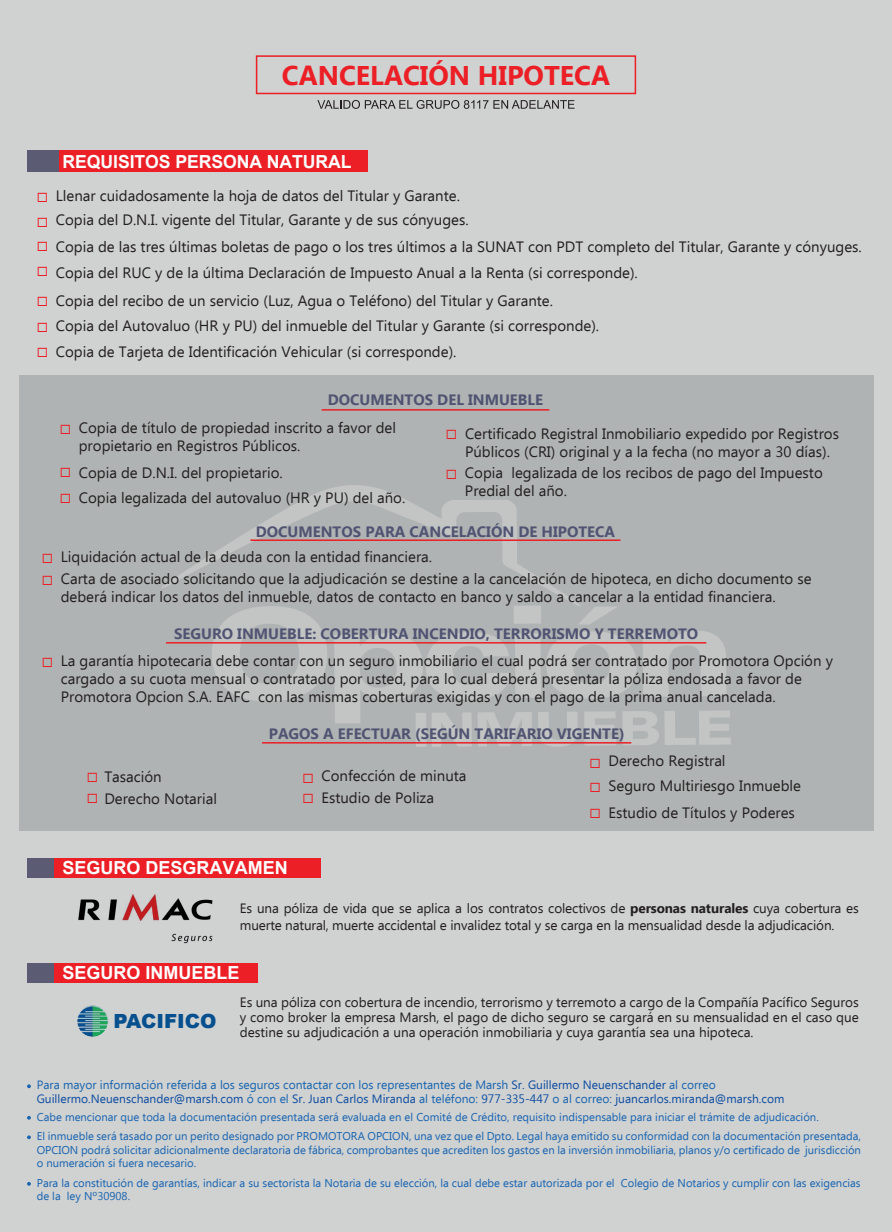
<style>
.page{position:relative;width:892px;height:1232px;background:#d0d1d1}
.page>*{position:absolute;margin:0;border:0;box-sizing:border-box;transform-origin:0 0}
.t1{font:700 27px "Ebrima";color:#eb1f25}
.t2{font:900 19.5px "Arial";color:#06508f}
.t3{font:700 18px "Arial";color:#fff}
.t4{font:15px/18px "Ebrima";color:#231f20}
.t5{font:700 15px "Ebrima";color:#505472}
.t6{font:13.5px/15px "Ebrima";letter-spacing:-.01em;color:#231f20}
.t7{font:12px/13.5px "Ebrima";color:#0d4da1}
.t8{font:11.25px/13.5px "Ebrima";color:#1764b1}
.s1{color:#eb1f25}
.s2{font-weight:700}
.s3{color:#1865af}
</style>
<div class="page">
<div style="left:19px;top:375px;width:854px;height:455px;background:#b0b3b3"></div>
<svg style="left:162px;top:485px;width:417px;height:120px"></svg>
<svg style="left:415px;top:711px;width:315px;height:36px"></svg>
<svg style="left:212px;top:605px;width:514px;height:118px"></svg>
<div style="left:27px;top:150px;width:340px;height:21px;background:#eb1f25"></div>
<div style="left:27px;top:150px;width:31px;height:21px;background:#5b5c74"></div>
<div style="left:256px;top:55px;width:380px;height:39px;border:2px solid #eb1f25"></div>
<hr style="left:322px;top:409px;width:227px;height:1px;background:#eb1f25">
<hr style="left:250px;top:539px;width:370px;height:2px;background:#eb1f25">
<hr style="left:166px;top:642px;width:540px;height:1px;background:#eb1f25">
<hr style="left:262px;top:742px;width:369px;height:1px;background:#eb1f25">
<div style="left:27px;top:858px;width:294px;height:20px;background:#eb1f25"></div>
<div style="left:27px;top:858px;width:26px;height:20px;background:#5b5c74"></div>
<img style="left:78px;top:894px;width:135px;height:50px">
<div style="left:27px;top:963px;width:230px;height:19px;background:#eb1f25"></div>
<div style="left:27px;top:963px;width:26px;height:19px;background:#5b5c74"></div>
<img style="left:77px;top:1005px;width:31px;height:31px;border-radius:16px">
<svg style="left:317px;top:100px;width:257px;height:9px"></svg>
<svg style="left:27px;top:1084px;width:4px;height:4px"></svg>
<svg style="left:27px;top:1116px;width:4px;height:3px"></svg>
<svg style="left:27px;top:1135px;width:4px;height:4px"></svg>
<svg style="left:27px;top:1182px;width:4px;height:3px"></svg>
<h1 class="t1" style="left:282px;top:55px;width:330px">CANCELACIÓN HIPOTECA</h1>
<p class="t3" style="left:63px;top:149px;width:290px">REQUISITOS PERSONA NATURAL</p>
<p class="t4" style="left:56px;top:184px;width:414px;line-height:24.5px">Llenar cuidadosamente la hoja de datos del Titular y Garante.<br>Copia del D.N.I. vigente del Titular, Garante y de sus cónyuges.</p>
<p class="t4" style="left:56px;top:234px;width:807px;line-height:26.1px">Copia de las tres últimas boletas de pago o los tres últimos a la SUNAT con PDT completo del Titular, Garante y cónyuges.<br>Copia del RUC y de la última Declaración de Impuesto Anual a la Renta (si corresponde).</p>
<p class="t4" style="left:56px;top:288px;width:545px;line-height:25.5px">Copia del recibo de un servicio (Luz, Agua o Teléfono) del Titular y Garante.<br>Copia del Autovaluo (HR y PU) del inmueble del Titular y Garante (si corresponde).<br>Copia de Tarjeta de Identificación Vehicular (si corresponde).</p>
<p class="t5" style="left:328px;top:388px;width:217px">DOCUMENTOS DEL INMUEBLE</p>
<p class="t4" style="left:79px;top:420px;width:319px">Copia de título de propiedad inscrito a favor del propietario en Registros Públicos.</p>
<p class="t4" style="left:465px;top:425px;width:375px;text-indent:-19px"><span class="s1">◻</span> Certificado Registral Inmobiliario expedido por Registros<br>Públicos (CRI) original y a la fecha (no mayor a 30 días).</p>
<p class="t4" style="left:79px;top:464px;width:205px">Copia de D.N.I. del propietario.</p>
<p class="t4" style="left:465px;top:465px;width:359px;text-indent:-19px"><span class="s1">◻</span> Copia legalizada de los recibos de pago del Impuesto<br>Predial del año.</p>
<p class="t4" style="left:60px;top:489px;width:347px"><span class="s1">◻</span> Copia legalizada del autovaluo (HR y PU) del año.</p>
<p class="t5" style="left:256px;top:520px;width:361px">DOCUMENTOS PARA CANCELACIÓN DE HIPOTECA</p>
<p class="t4" style="left:42px;top:549px;width:392px"><span class="s1">◻</span> Liquidación actual de la deuda con la entidad financiera.</p>
<p class="t4" style="left:61px;top:570px;width:752px;text-indent:-19px"><span class="s1">◻</span> Carta de asociado solicitando que la adjudicación se destine a la cancelación de hipoteca, en dicho documento se deberá indicar los datos del inmueble, datos de contacto en banco y saldo a cancelar a la entidad financiera.</p>
<p class="t5" style="left:174px;top:622px;width:525px">SEGURO INMUEBLE: COBERTURA INCENDIO, TERRORISMO Y TERREMOTO</p>
<p class="t4" style="left:61px;top:653px;width:773px;text-indent:-19px"><span class="s1">◻</span> La garantía hipotecaria debe contar con un seguro inmobiliario el cual podrá ser contratado por Promotora Opción y cargado a su cuota mensual o contratado por usted, para lo cual deberá presentar la póliza endosada a favor de<br>Promotora Opcion S.A. EAFC con las mismas coberturas exigidas y con el pago de la prima anual cancelada.</p>
<p class="t5" style="left:269px;top:722px;width:357px">PAGOS A EFECTUAR (SEGÚN TARIFARIO VIGENTE)</p>
<p class="t4" style="left:104px;top:766px;width:114px;line-height:21.9px">Tasación<br>Derecho Notarial</p>
<p class="t4" style="left:321px;top:765px;width:147px;line-height:21.9px">Confección de minuta<br>Estudio de Poliza</p>
<p class="t3" style="left:63px;top:856px;width:227px">SEGURO DESGRAVAMEN</p>
<p class="t4" style="left:608px;top:749px;width:194px;line-height:24.9px">Derecho Registral<br>Seguro Multiriesgo Inmueble</p>
<p class="t4" style="left:589px;top:804px;width:207px"><span class="s1">◻</span> Estudio de Títulos y Poderes</p>
<p class="t6" style="left:240px;top:901px;width:620px;line-height:16.2px">Es una póliza de vida que se aplica a los contratos colectivos de <span class="s2">personas naturales</span> cuya cobertura es muerte natural, muerte accidental e invalidez total y se carga en la mensualidad desde la adjudicación.</p>
<p class="t3" style="left:63px;top:960px;width:179px">SEGURO INMUEBLE</p>
<h2 class="t2" style="left:113px;top:1006px;width:104px">PACIFICO</h2>
<p class="t6" style="left:240px;top:996px;width:620px;text-align:justify">Es una póliza con cobertura de incendio, terrorismo y terremoto a cargo de la Compañía Pacífico Seguros y como broker la empresa Marsh, el pago de dicho seguro se cargará en su mensualidad en el caso que destine su adjudicación a una operación inmobiliaria y cuya garantía sea una hipoteca.</p>
<p class="t7" style="left:37px;top:1078px;width:749px"><span class="s3">Para mayor información referida a los seguros contactar con los representantes de Marsh</span> Sr. Guillermo Neuenschander <span class="s3">al correo<br></span>Guillermo.Neuenschander@marsh.com <span class="s3">ó con el</span> Sr. Juan Carlos Miranda <span class="s3">al teléfono:</span> 977-335-447 <span class="s3">o al correo:</span> juancarlos.miranda@marsh.com</p>
<p class="t8" style="left:37px;top:1108px;width:825px;line-height:19px">Cabe mencionar que toda la documentación presentada será evaluada en el Comité de Crédito, requisito indispensable para iniciar el trámite de adjudicación.<br>El inmueble será tasado por un perito designado por PROMOTORA OPCION, una vez que el Dpto. Legal haya emitido su conformidad con la documentación presentada,</p>
<p class="t8" style="left:37px;top:1143px;width:825px">OPCION podrá solicitar adicionalmente declaratoria de fábrica, comprobantes que acrediten los gastos en la inversión inmobiliaria, planos y/o certificado de jurisdicción o numeración si fuera necesario.</p>
<p class="t8" style="left:37px;top:1176px;width:825px">Para la constitución de garantías, indicar a su sectorista la Notaria de su elección, la cual debe estar autorizada por el Colegio de Notarios y cumplir con las exigencias de la ley Nº30908.</p>
</div>
